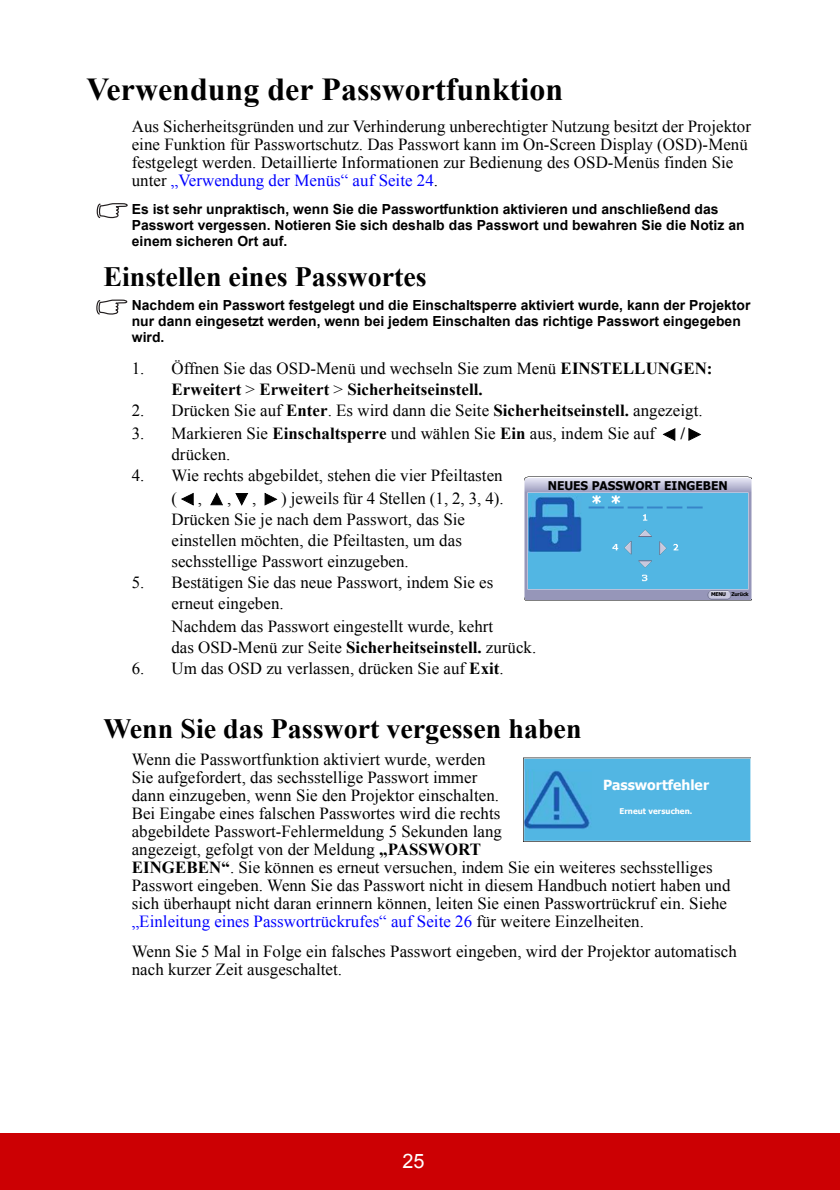
<style>
.page{position:relative;width:840px;height:1190px;background:#fff}
.page>*{position:absolute;margin:0;border:0;box-sizing:border-box;transform-origin:0 0}
.t1{font:700 32px "Times New Roman";color:#000}
.t2{font:700 28px "Times New Roman";color:#000}
.t3{font:20px "Arial";color:#fff}
.t4{font:17px/18px "Times New Roman";color:#000}
.t5{font:700 17px/21px "Times New Roman";color:#000}
.t6{font:700 14px/16px "Arial";color:#000}
.t7{font:700 14px "Tahoma";letter-spacing:.005em;color:#fff}
.t8{font:700 12px "Tahoma";letter-spacing:-.005em;color:#000}
.t9{font:700 8px "Tahoma";letter-spacing:.005em;color:#fff}
.t10{font:700 5.2px "Tahoma";letter-spacing:-.04em;color:#000}
.s1{color:#00f}
.s2{font-weight:400}
.s3{font-weight:700}
</style>
<div class="page">
<div style="left:0;top:1133px;width:839px;height:57px;background:#cc0003"></div>
<svg style="left:97px;top:203px;width:31px;height:15px"></svg>
<svg style="left:96px;top:300px;width:31px;height:15px"></svg>
<svg style="left:663px;top:428px;width:12px;height:13px"></svg>
<svg style="left:688px;top:428px;width:13px;height:13px"></svg>
<img style="left:525px;top:477px;width:227px;height:124px">
<svg style="left:181px;top:493px;width:13px;height:13px"></svg>
<svg style="left:210px;top:492px;width:13px;height:13px"></svg>
<svg style="left:235px;top:493px;width:13px;height:13px"></svg>
<svg style="left:265px;top:493px;width:12px;height:13px"></svg>
<img style="left:524px;top:757px;width:226px;height:85px">
<h1 class="t1" style="left:86px;top:72px;width:478px">Verwendung der Passwortfunktion</h1>
<p class="t4" style="left:132px;top:117px;width:621px">Aus Sicherheitsgründen und zur Verhinderung unberechtigter Nutzung besitzt der Projektor eine Funktion für Passwortschutz. Das Passwort kann im On-Screen Display (OSD)-Menü festgelegt werden. Detaillierte Informationen zur Bedienung des OSD-Menüs finden Sie unter <span class="s1">„Verwendung der Menüs“ auf Seite 24</span>.</p>
<p class="t6" style="left:132px;top:201px;width:614px">Es ist sehr unpraktisch, wenn Sie die Passwortfunktion aktivieren und anschließend das<br>Passwort vergessen. Notieren Sie sich deshalb das Passwort und bewahren Sie die Notiz an einem sicheren Ort auf.</p>
<h2 class="t2" style="left:103px;top:261px;width:325px">Einstellen eines Passwortes</h2>
<p class="t6" style="left:132px;top:297px;width:620px">Nachdem ein Passwort festgelegt und die Einschaltsperre aktiviert wurde, kann der Projektor nur dann eingesetzt werden, wenn bei jedem Einschalten das richtige Passwort eingegeben wird.</p>
<p class="t5" style="left:171px;top:358px;width:543px;text-indent:-40px"><span class="s2">1. Öffnen Sie das OSD-Menü und wechseln Sie zum Menü</span> EINSTELLUNGEN:<br>Erweitert <span class="s2">&gt;</span> Erweitert <span class="s2">&gt;</span> Sicherheitseinstell.</p>
<p class="t4" style="left:132px;top:401px;width:572px">2. Drücken Sie auf <span class="s3">Enter</span>. Es wird dann die Seite <span class="s3">Sicherheitseinstell.</span> angezeigt.</p>
<p class="t4" style="left:132px;top:425px;width:525px">3. Markieren Sie <span class="s3">Einschaltsperre</span> und wählen Sie <span class="s3">Ein</span> aus, indem Sie auf</p>
<p class="t5" style="left:681px;top:423px;width:6px">/</p>
<p class="t4" style="left:171px;top:446px;width:60px">drücken.</p>
<p class="t4" style="left:171px;top:465px;width:333px;line-height:22.2px;text-indent:-40px">4. Wie rechts abgebildet, stehen die vier Pfeiltasten ( ,</p>
<p class="t8" style="left:548px;top:478px;width:182px">NEUES PASSWORT EINGEBEN</p>
<p class="t4" style="left:171px;top:487px;width:334px;line-height:21px;text-indent:110px">) jeweils für 4 Stellen (1, 2, 3, 4).<br>Drücken Sie je nach dem Passwort, das Sie einstellen möchten, die Pfeiltasten, um das sechsstellige Passwort einzugeben.</p>
<p class="t4" style="left:171px;top:571px;width:323px;line-height:21px;text-indent:-40px">5. Bestätigen Sie das neue Passwort, indem Sie es erneut eingeben.</p>
<p class="t4" style="left:171px;top:615px;width:366px;line-height:21px">Nachdem das Passwort eingestellt wurde, kehrt<br>das OSD-Menü zur Seite <span class="s3">Sicherheitseinstell.</span> zurück.</p>
<p class="t4" style="left:132px;top:659px;width:374px">6. Um das OSD zu verlassen, drücken Sie auf <span class="s3">Exit</span>.</p>
<p class="t4" style="left:227px;top:489px;width:31px">, ,</p>
<p class="t10" style="left:731px;top:591px;width:19px">Zurück</p>
<p class="t10" style="left:711px;top:591px;width:17px">MENU</p>
<h2 class="t2" style="left:103px;top:713px;width:480px">Wenn Sie das Passwort vergessen haben</h2>
<p class="t4" style="left:132px;top:750px;width:600px">Wenn die Passwortfunktion aktiviert wurde, werden<br>Sie aufgefordert, das sechsstellige Passwort immer<br>dann einzugeben, wenn Sie den Projektor einschalten.<br>Bei Eingabe eines falschen Passwortes wird die rechts<br>abgebildete Passwort-Fehlermeldung 5 Sekunden lang<br>angezeigt, gefolgt von der Meldung <span class="s3">„PASSWORT<br>EINGEBEN“</span>. Sie können es erneut versuchen, indem Sie ein weiteres sechsstelliges Passwort eingeben. Wenn Sie das Passwort nicht in diesem Handbuch notiert haben und sich überhaupt nicht daran erinnern können, leiten Sie einen Passwortrückruf ein. Siehe <span class="s1">„Einleitung eines Passwortrückrufes“ auf Seite 26</span> für weitere Einzelheiten.</p>
<p class="t4" style="left:132px;top:942px;width:607px">Wenn Sie 5 Mal in Folge ein falsches Passwort eingeben, wird der Projektor automatisch nach kurzer Zeit ausgeschaltet.</p>
<p class="t7" style="left:603px;top:776px;width:108px">Passwortfehler</p>
<p class="t9" style="left:620px;top:806px;width:74px">Erneut versuchen.</p>
<p class="t3" style="left:402px;top:1150px;width:24px">25</p>
</div>
